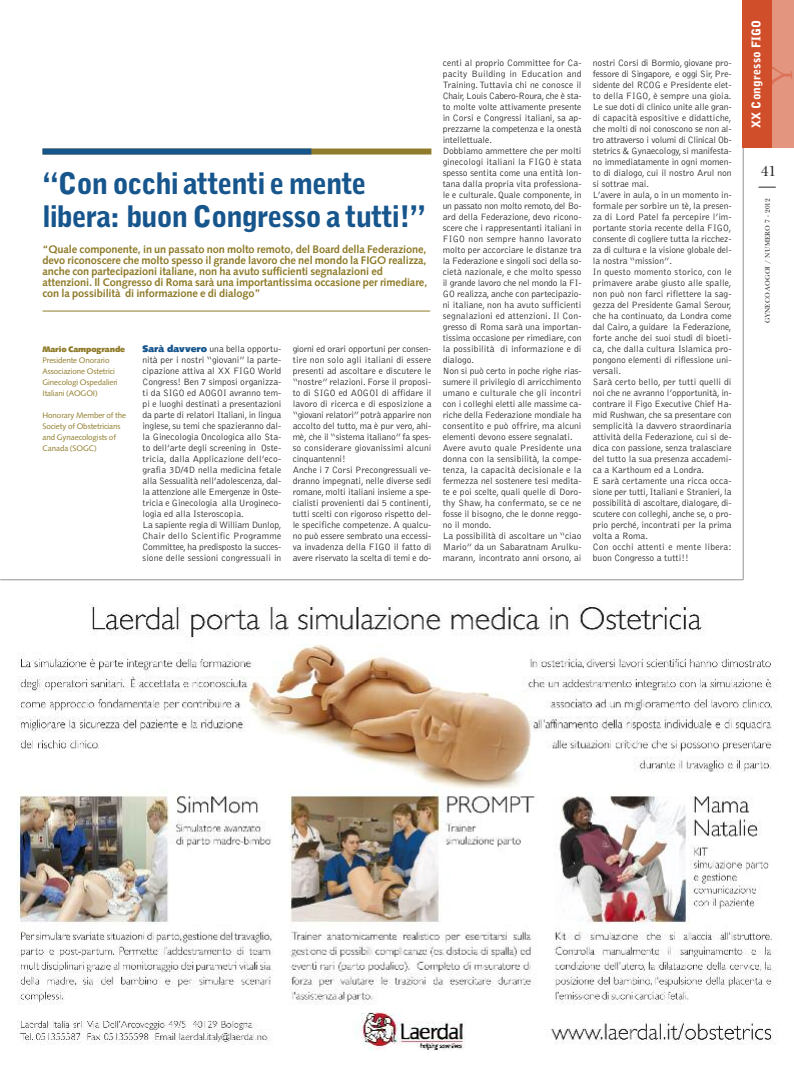
<style>
.page{position:relative;width:794px;height:1078px;background:#fff}
.page>*{position:absolute;margin:0;border:0;box-sizing:border-box;transform-origin:0 0}
.t1{font:900 29.5px/32.3px "Bell Gothic";letter-spacing:-.035em;color:#17568d}
.t2{font:28.7px "Palatino LT Std";color:#db7156}
.t3{font:15px "New Baskerville";color:#272627}
.t4{font:900 12px "Bell Gothic";letter-spacing:.015em;color:#fff}
.t5{font:700 11px/11px "Syntax";letter-spacing:-.01em;color:#8f7b29}
.t6{font:300 9.5px/11px "Bell Gothic";color:#272627}
.t7{font:8px/11px "Syntax";letter-spacing:-.01em;color:#8f7b29}
.t8{font:900 8px "Syntax";letter-spacing:-.01em;color:#8f7b29}
.t9{font:7px "New Baskerville";letter-spacing:.025em;color:#272627}
.s1{font-family:"Syntax";font-weight:900;color:#17568d}
</style>
<div class="page">
<div style="left:43px;top:148px;width:388px;height:6px;background:#8f7b29"></div>
<div style="left:43px;top:148px;width:268px;height:6px;background:#17568d"></div>
<hr style="left:43px;top:310px;width:387px;height:1px;background:#8f7b29">
<svg style="left:758px;top:187px;width:17px;height:1px"></svg>
<hr style="left:743px;top:147px;width:1px;height:432px;background:#939393">
<div style="left:771px;top:0;width:23px;height:147px;background:#e39580"></div>
<div style="left:743px;top:0;width:28px;height:147px;background:#d14e2b"></div>
<img style="left:17px;top:604px;width:761px;height:445px">
<hr style="left:0;top:579px;width:743px;height:1px;background:#939393">
<h1 class="t1" style="left:43px;top:170px;width:385px">“Con occhi attenti e mente libera: buon Congresso a tutti!”</h1>
<p class="t5" style="left:43px;top:245px;width:386px">“Quale componente, in un passato non molto remoto, del Board della Federazione, devo riconoscere che molto spesso il grande lavoro che nel mondo la FIGO realizza, anche con partecipazioni italiane, non ha avuto sufficienti segnalazioni ed attenzioni. Il Congresso di Roma sarà una importantissima occasione per rimediare, con la possibilità di informazione e di dialogo”</p>
<p class="t8" style="left:43px;top:346px;width:84px">Mario Campogrande</p>
<p class="t7" style="left:43px;top:355px;width:77px">Presidente Onorario<br>Associazione Ostetrici<br>Ginecologi Ospedalieri<br>Italiani (AOGOI)</p>
<p class="t7" style="left:43px;top:410px;width:85px">Honorary Member of the<br>Society of Obstetricians and Gynaecologists of<br>Canada (SOGC)</p>
<p class="t6" style="left:143px;top:344px;width:140px"><span class="s1">Sarà davvero</span> una bella opportu&shy;nità per i nostri “giovani” la parte&shy;cipazione attiva al XX FIGO World Congress! Ben 7 simposi organizza&shy;ti da SIGO ed AOGOI avranno tem&shy;pi e luoghi destinati a presentazioni da parte di relatori Italiani, in lingua inglese, su temi che spazieranno dal&shy;la Ginecologia Oncologica allo Sta&shy;to dell’arte degli screening in Oste&shy;tricia, dalla Applicazione dell’eco&shy;grafia 3D/4D nella medicina fetale alla Sessualità nell’adolescenza, dal&shy;la attenzione alle Emergenze in Oste&shy;tricia e Ginecologia alla Urogineco&shy;logia ed alla Isteroscopia.<br>La sapiente regia di William Dunlop, Chair dello Scientific Programme Committee, ha predisposto la succes&shy;sione delle sessioni congressuali in</p>
<p class="t6" style="left:293px;top:344px;width:140px">giorni ed orari opportuni per consen&shy;tire non solo agli italiani di essere presenti ad ascoltare e discutere le “nostre” relazioni. Forse il proposi&shy;to di SIGO ed AOGOI di affidare il lavoro di ricerca e di esposizione a “giovani relatori” potrà apparire non accolto del tutto, ma è pur vero, ahi&shy;mè, che il “sistema italiano” fa spes&shy;so considerare giovanissimi alcuni cinquantenni!<br>Anche i 7 Corsi Precongressuali ve&shy;dranno impegnati, nelle diverse sedi romane, molti italiani insieme a spe&shy;cialisti provenienti dai 5 continenti, tutti scelti con rigoroso rispetto del&shy;le specifiche competenze. A qualcu&shy;no può essere sembrato una eccessi&shy;va invadenza della FIGO il fatto di avere riservato la scelta di temi e do-</p>
<p class="t6" style="left:443px;top:58px;width:140px">centi al proprio Committee for Ca&shy;pacity Building in Education and Training.Tuttavia chi ne conosce il Chair, Louis Cabero-Roura, che è sta&shy;to molte volte attivamente presente in Corsi e Congressi italiani, sa ap&shy;prezzarne la competenza e la onestà intellettuale.<br>Dobbiamo ammettere che per molti ginecologi italiani la FIGO è stata spesso sentita come una entità lon&shy;tana dalla propria vita professiona&shy;le e culturale. Quale componente, in un passato non molto remoto, del Bo&shy;ard della Federazione, devo ricono&shy;scere che i rappresentanti italiani in FIGO non sempre hanno lavorato molto per accorciare le distanze tra la Federazione e singoli soci della so&shy;cietà nazionale, e che molto spesso il grande lavoro che nel mondo la FI-GO realizza, anche con partecipazio&shy;ni italiane, non ha avuto sufficienti segnalazioni ed attenzioni. Il Con&shy;gresso di Roma sarà una importan&shy;tissima occasione per rimediare, con la possibilità di informazione e di dialogo.<br>Non si può certo in poche righe rias&shy;sumere il privilegio di arricchimento umano e culturale che gli incontri con i colleghi eletti alle massime ca&shy;riche della Federazione mondiale ha consentito e può offrire, ma alcuni elementi devono essere segnalati.<br>Avere avuto quale Presidente una donna con la sensibilità, la compe&shy;tenza, la capacità decisionale e la fermezza nel sostenere tesi medita&shy;te e poi scelte, quali quelle di Doro&shy;thy Shaw, ha confermato, se ce ne fosse il bisogno, che le donne reggo&shy;no il mondo.<br>La possibilità di ascoltare un “ciao Mario” da un Sabaratnam Arulku&shy;marann, incontrato anni orsono, ai</p>
<p class="t6" style="left:593px;top:58px;width:140px">nostri Corsi di Bormio, giovane pro&shy;fessore di Singapore, e oggi Sir, Pre&shy;sidente del RCOG e Presidente elet&shy;to della FIGO, è sempre una gioia.<br>Le sue doti di clinico unite alle gran&shy;di capacità espositive e didattiche, che molti di noi conoscono se non al&shy;tro attraverso i volumi di Clinical Ob&shy;stetrics &amp; Gynaecology, si manifesta&shy;no immediatamente in ogni momen&shy;to di dialogo, cui il nostro Arul non si sottrae mai.<br>L’avere in aula, o in un momento in&shy;formale per sorbire un tè, la presen&shy;za di Lord Patel fa percepire l’im&shy;portante storia recente della FIGO, consente di cogliere tutta la ricchez&shy;za di cultura e la visione globale del&shy;la nostra “mission”.<br>In questo momento storico, con le primavere arabe giusto alle spalle, non può non farci riflettere la sag&shy;gezza del Presidente Gamal Serour, che ha continuato, da Londra come dal Cairo, a guidare la Federazione, forte anche dei suoi studi di bioeti&shy;ca, che dalla cultura Islamica pro&shy;pongono elementi di riflessione uni&shy;versali.<br>Sarà certo bello, per tutti quelli di noi che ne avranno l’opportunità, in&shy;contrare il Figo Executive Chief Ha&shy;mid Rushwan, che sa presentare con semplicità la davvero straordinaria attività della Federazione, cui si de&shy;dica con passione, senza tralasciare del tutto la sua presenza accademi&shy;ca a Karthoum ed a Londra.<br>E sarà certamente una ricca occa&shy;sione per tutti, Italiani e Stranieri, la possibilità di ascoltare, dialogare, di&shy;scutere con colleghi, anche se, o pro&shy;prio perché, incontrati per la prima volta a Roma.<br>Con occhi attenti e mente libera: buon Congresso a tutti!!</p>
<p class="t4" style="left:751px;top:128px;width:110px;rotate:-90deg">XX Congresso FIGO</p>
<h2 class="t2" style="left:771px;top:84px;width:21px;rotate:-90deg">Y</h2>
<h3 class="t3" style="left:760px;top:166px;width:17px">41</h3>
<p class="t9" style="left:765px;top:322px;width:126px;rotate:-90deg">GYNECO AOGOI / NUMERO 7 - 2012</p>
</div>
